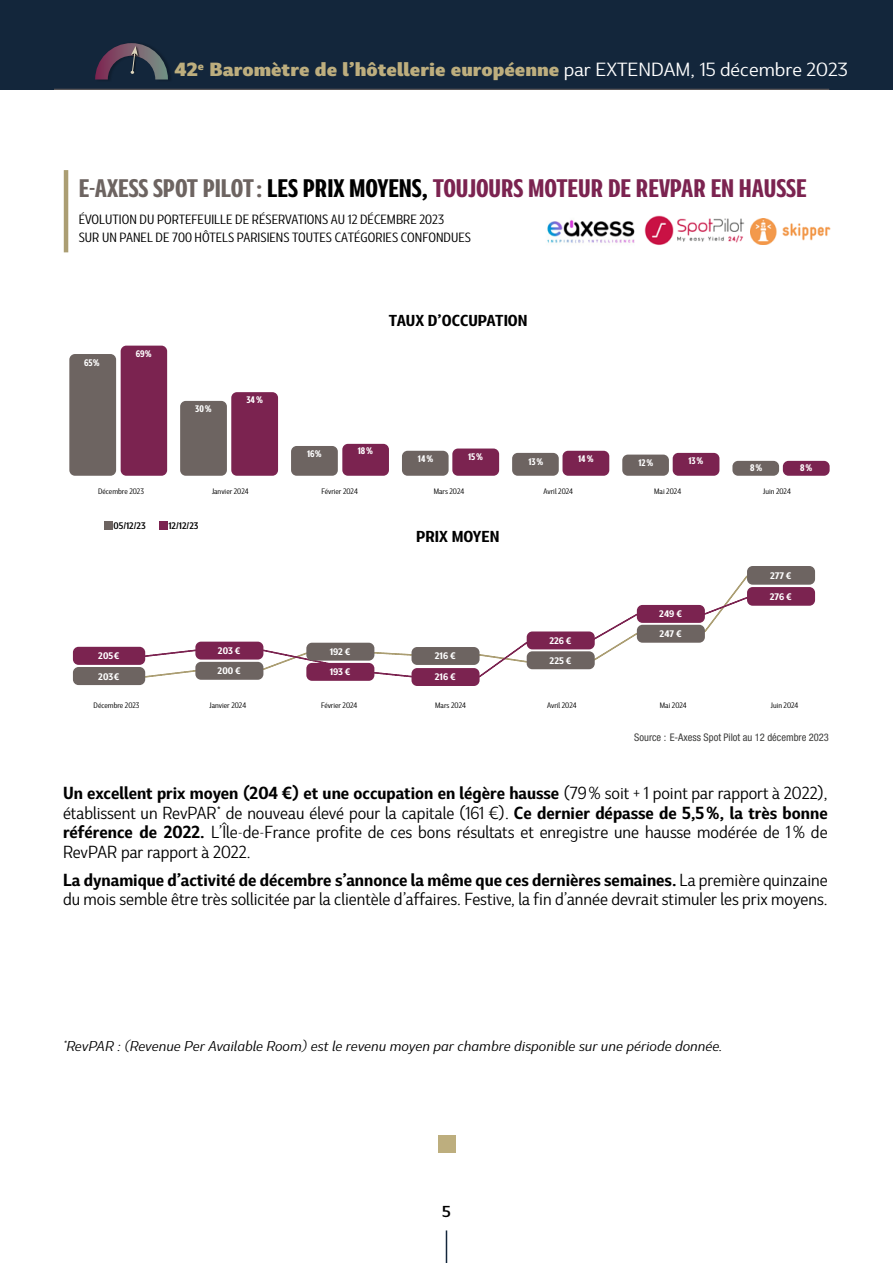
<style>
.page{position:relative;width:893px;height:1263px;background:#fff}
.page>*{position:absolute;margin:0;border:0;box-sizing:border-box;transform-origin:0 0}
.t1{font:700 condensed 24px "Marble Display";letter-spacing:-.005em;color:#7b2350}
.t2{font:800 expanded 18px "Marble Display";color:#bdae7e}
.t3{font:expanded 16.5px/19.5px "Marble Display";color:#000;text-align:justify;scale:.9 1}
.t4{font:700 15px "Marble Display";color:#000}
.t5{font:600 expanded 15px "Marble Display";color:#000}
.t6{font:italic expanded 13.5px "Marble Display";color:#000}
.t7{font:12.6px/18px "Marble Display";color:#000}
.t8{font:condensed 10.5px "Helvetica Neue LT Std";color:#3c3c3b}
.t9{font:700 9px "Marble Display";color:#fff}
.t10{font:700 condensed 9px "Marble Display";color:#fff}
.t11{font:600 9px "Marble Display";color:#000}
.t12{font:7.5px "Marble Display";color:#000}
.s1{font-weight:400;color:#fff}
.s2{color:#6d6461}
.s3{color:#000}
.s4{font-weight:700}
</style>
<div class="page">
<div style="left:0;top:0;width:893px;height:89px;background:#13263b"></div>
<hr style="left:54px;top:89px;width:775px;height:1px;background:#6d6461">
<svg style="left:95px;top:43px;width:73px;height:37px"></svg>
<hr style="left:446px;top:1230px;width:1px;height:33px;background:#13263b">
<div style="left:439px;top:1135px;width:17px;height:17px;background:#bdae7e"></div>
<div style="left:104px;top:521px;width:9px;height:9px;background:#6d6461"></div>
<div style="left:159px;top:521px;width:9px;height:9px;background:#7b2350"></div>
<hr style="left:64px;top:170px;width:4px;height:82px;background:#ab9e73">
<img style="left:644px;top:215px;width:101px;height:30px">
<img style="left:547px;top:220px;width:88px;height:23px">
<img style="left:750px;top:218px;width:81px;height:26px">
<svg style="left:145px;top:596px;width:602px;height:82px"></svg>
<div style="left:402px;top:451px;width:47px;height:25px;background:#6d6461;border-radius:6px"></div>
<div style="left:452px;top:448px;width:47px;height:28px;background:#7b2350;border-radius:6px"></div>
<div style="left:512px;top:453px;width:47px;height:23px;background:#6d6461;border-radius:6px"></div>
<div style="left:562px;top:451px;width:47px;height:25px;background:#7b2350;border-radius:6px"></div>
<div style="left:732px;top:461px;width:47px;height:15px;background:#6d6461;border-radius:6px"></div>
<div style="left:783px;top:461px;width:47px;height:15px;background:#7b2350;border-radius:6px"></div>
<div style="left:622px;top:455px;width:47px;height:21px;background:#6d6461;border-radius:6px"></div>
<div style="left:673px;top:453px;width:46px;height:23px;background:#7b2350;border-radius:6px"></div>
<div style="left:69px;top:354px;width:47px;height:122px;background:#6d6461;border-radius:6px"></div>
<div style="left:121px;top:346px;width:46px;height:130px;background:#7b2350;border-radius:6px"></div>
<div style="left:180px;top:401px;width:47px;height:75px;background:#6d6461;border-radius:6px"></div>
<div style="left:231px;top:392px;width:47px;height:84px;background:#7b2350;border-radius:6px"></div>
<div style="left:291px;top:446px;width:47px;height:30px;background:#6d6461;border-radius:6px"></div>
<div style="left:342px;top:444px;width:47px;height:32px;background:#7b2350;border-radius:6px"></div>
<div style="left:747px;top:587px;width:68px;height:19px;background:#7b2350;border-radius:6px"></div>
<div style="left:747px;top:566px;width:68px;height:19px;background:#6d6461;border-radius:6px"></div>
<div style="left:73px;top:667px;width:72px;height:18px;background:#6d6461;border-radius:6px"></div>
<div style="left:73px;top:647px;width:72px;height:18px;background:#7b2350;border-radius:6px"></div>
<div style="left:195px;top:642px;width:68px;height:17px;background:#7b2350;border-radius:6px"></div>
<div style="left:195px;top:662px;width:68px;height:18px;background:#6d6461;border-radius:6px"></div>
<div style="left:306px;top:643px;width:68px;height:18px;background:#6d6461;border-radius:6px"></div>
<div style="left:306px;top:663px;width:68px;height:18px;background:#7b2350;border-radius:6px"></div>
<div style="left:637px;top:625px;width:68px;height:18px;background:#6d6461;border-radius:6px"></div>
<div style="left:637px;top:605px;width:68px;height:18px;background:#7b2350;border-radius:6px"></div>
<div style="left:527px;top:651px;width:68px;height:18px;background:#6d6461;border-radius:6px"></div>
<div style="left:527px;top:631px;width:68px;height:18px;background:#7b2350;border-radius:6px"></div>
<div style="left:411px;top:668px;width:69px;height:18px;background:#7b2350;border-radius:6px"></div>
<div style="left:411px;top:647px;width:69px;height:18px;background:#6d6461;border-radius:6px"></div>
<p class="t2" style="left:175px;top:53px;width:675px">42<sup>e</sup> Baromètre de l’hôtellerie européenne <span class="s1">par EXTENDAM, 15 décembre 2023</span></p>
<h1 class="t1" style="left:79px;top:168px;width:729px"><span class="s2">E-AXESS SPOT PILOT :</span> <span class="s3">LES PRIX MOYENS,</span> TOUJOURS MOTEUR DE REVPAR EN HAUSSE</h1>
<p class="t7" style="left:79px;top:209px;width:394px">ÉVOLUTION DU PORTEFEUILLE DE RÉSERVATIONS AU 12 DÉCEMBRE 2023<br>SUR UN PANEL DE 700 HÔTELS PARISIENS TOUTES CATÉGORIES CONFONDUES</p>
<p class="t10" style="left:84px;top:355px;width:17px">65%</p>
<p class="t10" style="left:136px;top:346px;width:17px">69%</p>
<p class="t10" style="left:195px;top:401px;width:18px">30 %</p>
<p class="t10" style="left:247px;top:392px;width:18px">34 %</p>
<p class="t4" style="left:389px;top:308px;width:140px">TAUX D’OCCUPATION</p>
<p class="t10" style="left:307px;top:446px;width:16px">16%</p>
<p class="t10" style="left:358px;top:443px;width:17px">18 %</p>
<p class="t10" style="left:418px;top:451px;width:17px">14 %</p>
<p class="t10" style="left:468px;top:449px;width:16px">15 %</p>
<p class="t10" style="left:528px;top:454px;width:16px">13 %</p>
<p class="t10" style="left:578px;top:451px;width:17px">14 %</p>
<p class="t10" style="left:638px;top:455px;width:16px">12 %</p>
<p class="t10" style="left:689px;top:453px;width:16px">13 %</p>
<p class="t10" style="left:750px;top:460px;width:14px">8 %</p>
<p class="t10" style="left:800px;top:460px;width:14px">8 %</p>
<p class="t12" style="left:98px;top:485px;width:47px">Décembre 2023</p>
<p class="t12" style="left:212px;top:485px;width:38px">Janvier 2024</p>
<p class="t12" style="left:321px;top:485px;width:38px">Février 2024</p>
<p class="t12" style="left:434px;top:485px;width:32px">Mars 2024</p>
<p class="t12" style="left:544px;top:485px;width:31px">Avril 2024</p>
<p class="t12" style="left:654px;top:485px;width:28px">Mai 2024</p>
<p class="t12" style="left:763px;top:485px;width:29px">Juin 2024</p>
<p class="t11" style="left:114px;top:518px;width:34px">05/12/23</p>
<p class="t11" style="left:168px;top:518px;width:31px">12/12/23</p>
<p class="t9" style="left:98px;top:648px;width:23px">205 €</p>
<p class="t9" style="left:98px;top:668px;width:23px">203 €</p>
<p class="t9" style="left:218px;top:643px;width:24px">203 €</p>
<p class="t9" style="left:218px;top:663px;width:25px">200 €</p>
<p class="t9" style="left:330px;top:644px;width:22px">192 €</p>
<p class="t9" style="left:330px;top:664px;width:22px">193 €</p>
<p class="t4" style="left:416px;top:524px;width:85px">PRIX MOYEN</p>
<p class="t9" style="left:435px;top:648px;width:22px">216 €</p>
<p class="t9" style="left:435px;top:669px;width:22px">216 €</p>
<p class="t9" style="left:549px;top:633px;width:24px">226 €</p>
<p class="t9" style="left:550px;top:653px;width:23px">225 €</p>
<p class="t9" style="left:659px;top:606px;width:24px">249 €</p>
<p class="t9" style="left:660px;top:626px;width:24px">247 €</p>
<p class="t9" style="left:770px;top:568px;width:23px">277 €</p>
<p class="t9" style="left:770px;top:589px;width:23px">276 €</p>
<p class="t12" style="left:94px;top:699px;width:47px">Décembre 2023</p>
<p class="t12" style="left:210px;top:699px;width:38px">Janvier 2024</p>
<p class="t12" style="left:321px;top:699px;width:38px">Février 2024</p>
<p class="t12" style="left:435px;top:699px;width:32px">Mars 2024</p>
<p class="t12" style="left:547px;top:699px;width:31px">Avril 2024</p>
<p class="t12" style="left:660px;top:699px;width:28px">Mai 2024</p>
<p class="t12" style="left:771px;top:699px;width:29px">Juin 2024</p>
<p class="t8" style="left:634px;top:731px;width:196px">Source : E-Axess Spot Pilot au 12 décembre 2023</p>
<p class="t3" style="left:63px;top:782px;width:851px"><span class="s4">Un excellent prix moyen (204 €) et une occupation en légère hausse</span> (79 % soit + 1 point par rapport à 2022), établissent un RevPAR* de nouveau élevé pour la capitale (161 €). <span class="s4">Ce dernier dépasse de 5,5 %, la très bonne référence de 2022.</span> L’Île-de-France profite de ces bons résultats et enregistre une hausse modérée de 1 % de RevPAR par rapport à 2022.</p>
<p class="t3" style="left:63px;top:869px;width:851px"><span class="s4">La dynamique d’activité de décembre s’annonce la même que ces dernières semaines.</span> La première quinzaine du mois semble être très sollicitée par la clientèle d’affaires. Festive, la fin d’année devrait stimuler les prix moyens.</p>
<p class="t6" style="left:63px;top:1035px;width:661px">*RevPAR : (Revenue Per Available Room) est le revenu moyen par chambre disponible sur une période donnée.</p>
<p class="t5" style="left:442px;top:1198px;width:10px">5</p>
</div>
